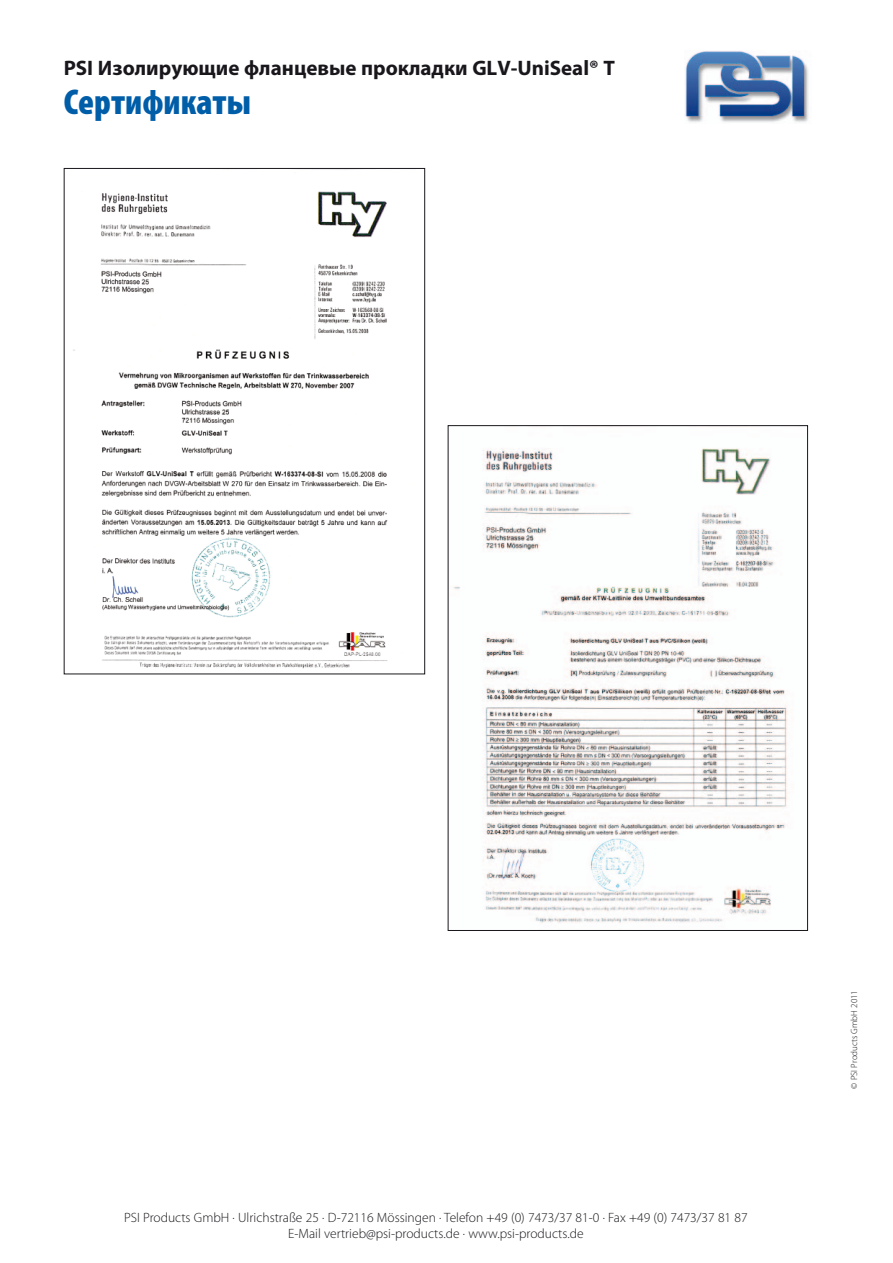
<style>
.page{position:relative;width:893px;height:1263px;background:#fff}
.page>*{position:absolute;margin:0;border:0;box-sizing:border-box;transform-origin:0 0}
.t1{font:900 condensed 36px "Myriad Pro";color:#005da8}
.t2{font:700 21px "Myriad Pro";color:#1a171c}
.t3{font:300 13.5px/15.8px "Myriad Pro";color:#1a171c;text-align:center}
.t4{font:300 9px "Myriad Pro";color:#1a171c}
</style>
<div class="page">
<img style="left:684px;top:51px;width:125px;height:72px">
<img style="left:453px;top:448px;width:335px;height:475px">
<img style="left:73px;top:191px;width:315px;height:478px">
<h2 class="t2" style="left:64px;top:56px;width:553px">PSI Изолирующие фланцевые прокладки GLV-UniSeal® T</h2>
<h1 class="t1" style="left:64px;top:82px;width:189px">Сертификаты</h1>
<p class="t3" style="left:124px;top:1210px;width:625px">PSI Products GmbH · Ulrichstraße 25 · D-72116 Mössingen · Telefon +49 (0) 7473/37 81-0 · Fax +49 (0) 7473/37 81 87<br>E-Mail vertrieb@psi-products.de · www.psi-products.de</p>
<p class="t4" style="left:849px;top:1089px;width:100px;rotate:-90deg">© PSI Products GmbH 2011</p>
</div>
